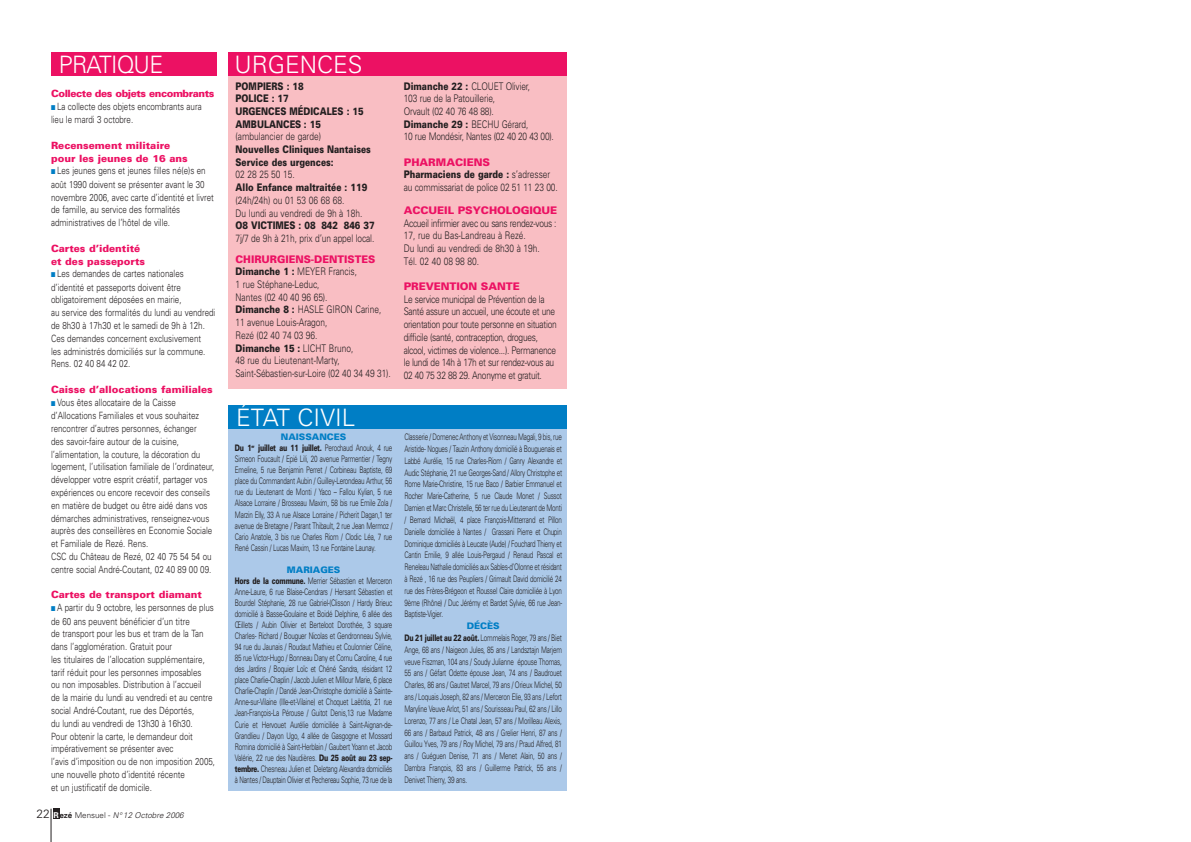
<style>
.page{position:relative;width:1191px;height:842px;background:#fff}
.page>*{position:absolute;margin:0;border:0;box-sizing:border-box;transform-origin:0 0}
.t1{font:300 24px "Univers";color:#fff}
.t2{font:300 24px "Univers";letter-spacing:-.035em;color:#fff;scale:.95 1}
.t3{font:300 10.5px/12.7px "Univers";letter-spacing:-.015em;color:#231f20;scale:.8 1}
.t4{font:300 10.5px/12.7px "Univers";letter-spacing:-.035em;color:#231f20;scale:.8 1}
.t5{font:900 10.5px/12.7px "Univers";color:#231f20;scale:.8 1}
.t6{font:900 10.5px "Univers";letter-spacing:-.005em;color:#ec1163}
.t7{font:300 10px/12.8px "Univers";color:#231f20;scale:.8 1}
.t8{font:900 10px/12.8px "Univers";color:#ec1163}
.t9{font:900 10px "Univers";letter-spacing:-.04em;color:#ec1163}
.t10{font:300 9px/11.1px "Univers";letter-spacing:-.03em;color:#231f20;scale:.7 1}
.t11{font:italic 300 8px "Univers";color:#231f20}
.s1{color:#007ec5}
.s2{font-style:normal;font-size:12px}
.s3{font-weight:700;font-style:normal;color:#fff}
.s4{font-weight:700;font-style:normal}
.s5{font-style:normal}
.s6{font-weight:900;color:#ec1163}
.s7{font-weight:900}
.s8{font-weight:900;color:#007ec5}
</style>
<div class="page">
<div style="left:53px;top:809px;width:6px;height:10px;background:#231f20"></div>
<hr style="left:51px;top:809px;width:1px;height:33px;background:#231f20">
<div style="left:228px;top:427px;width:339px;height:364px;background:#acc9e9"></div>
<div style="left:51px;top:52px;width:165px;height:24px;background:#ec1163"></div>
<div style="left:229px;top:405px;width:338px;height:24px;background:#007ec5"></div>
<div style="left:228px;top:68px;width:339px;height:320px;background:#f9bec3"></div>
<div style="left:228px;top:52px;width:339px;height:23px;background:#ec1163"></div>
<h1 class="t2" style="left:59px;top:55px;width:111px">PRATIQUE</h1>
<p class="t9" style="left:51px;top:90px;width:165px">Collecte des objets encombrants</p>
<p class="t7" style="left:51px;top:100px;width:190px;line-height:13.4px"><span class="s1">■</span> La collecte des objets encombrants aura lieu le mardi 3 octobre.</p>
<p class="t8" style="left:51px;top:140px;width:138px">Recensement militaire pour les jeunes de 16 ans</p>
<p class="t7" style="left:51px;top:165px;width:205px"><span class="s1">■</span> Les jeunes gens et jeunes filles né(e)s en août 1990 doivent se présenter avant le 30 novembre 2006, avec carte d’identité et livret de famille, au service des formalités administratives de l’hôtel de ville.</p>
<p class="t8" style="left:51px;top:243px;width:96px">Cartes d’identité et des passeports</p>
<p class="t7" style="left:51px;top:268px;width:207px"><span class="s1">■</span> Les demandes de cartes nationales d’identité et passeports doivent être obligatoirement déposées en mairie,<br>au service des formalités du lundi au vendredi de 8h30 à 17h30 et le samedi de 9h à 12h.<br>Ces demandes concernent exclusivement<br>les administrés domiciliés sur la commune.<br>Rens. 02 40 84 42 02.</p>
<p class="t8" style="left:51px;top:384px;width:163px">Caisse d’allocations familiales</p>
<p class="t7" style="left:51px;top:397px;width:206px"><span class="s1">■</span> Vous êtes allocataire de la Caisse d’Allocations Familiales et vous souhaitez rencontrer d’autres personnes, échanger<br>des savoir-faire autour de la cuisine, l’alimentation, la couture, la décoration du logement, l’utilisation familiale de l’ordinateur, développer votre esprit créatif, partager vos expériences ou encore recevoir des conseils en matière de budget ou être aidé dans vos démarches administratives, renseignez-vous auprès des conseillères en Economie Sociale et Familiale de Rezé. Rens.<br>CSC du Château de Rezé, 02 40 75 54 54 ou centre social André-Coutant, 02 40 89 00 09.</p>
<p class="t8" style="left:51px;top:589px;width:152px">Cartes de transport diamant</p>
<p class="t7" style="left:51px;top:602px;width:207px"><span class="s1">■</span> A partir du 9 octobre, les personnes de plus de 60 ans peuvent bénéficier d’un titre<br>de transport pour les bus et tram de la Tan dans l’agglomération. Gratuit pour<br>les titulaires de l’allocation supplémentaire, tarif réduit pour les personnes imposables<br>ou non imposables. Distribution à l’accueil<br>de la mairie du lundi au vendredi et au centre social André-Coutant, rue des Déportés,<br>du lundi au vendredi de 13h30 à 16h30.<br>Pour obtenir la carte, le demandeur doit impérativement se présenter avec<br>l’avis d’imposition ou de non imposition 2005, une nouvelle photo d’identité récente<br>et un justificatif de domicile.</p>
<p class="t11" style="left:36px;top:812px;width:149px"><span class="s2">22</span> <span class="s3">R</span><span class="s4">ezé</span> <span class="s5">Mensuel -</span> N° 12 Octobre 2006</p>
<h1 class="t1" style="left:234px;top:55px;width:129px">URGENCES</h1>
<p class="t5" style="left:235px;top:80px;width:162px">POMPIERS : 18<br>POLICE : 17<br>URGENCES MÉDICALES : 15<br>AMBULANCES : 15</p>
<p class="t3" style="left:235px;top:131px;width:108px">(ambulancier de garde)</p>
<p class="t5" style="left:235px;top:144px;width:171px">Nouvelles Cliniques Nantaises<br>Service des urgences:</p>
<p class="t3" style="left:235px;top:169px;width:76px">02 28 25 50 15.</p>
<p class="t5" style="left:235px;top:182px;width:166px">Allo Enfance maltraitée : 119</p>
<p class="t3" style="left:235px;top:195px;width:160px">(24h/24h) ou 01 53 06 68 68.<br>Du lundi au vendredi de 9h à 18h.</p>
<p class="t5" style="left:235px;top:220px;width:176px">O8 VICTIMES : 08 842 846 37</p>
<p class="t3" style="left:235px;top:233px;width:175px">7j/7 de 9h à 21h, prix d’un appel local.</p>
<p class="t3" style="left:235px;top:254px;width:196px"><span class="s6">CHIRURGIENS-DENTISTES<br></span><span class="s7">Dimanche 1 :</span> MEYER Francis,<br>1 rue Stéphane-Leduc,<br>Nantes (02 40 40 96 65).<br><span class="s7">Dimanche 8 :</span> HASLE GIRON Carine,<br>11 avenue Louis-Aragon,<br>Rezé (02 40 74 03 96.<br><span class="s7">Dimanche 15 :</span> LICHT Bruno,<br>48 rue du Lieutenant-Marty,<br>Saint-Sébastien-sur-Loire (02 40 34 49 31).</p>
<h1 class="t1" style="left:236px;top:409px;width:120px">ÉTAT CIVIL</h1>
<p class="t10" style="left:235px;top:432px;width:226px;text-indent:46px"><span class="s8">NAISSANCES<br></span><span class="s7">Du 1</span><sup>er</sup> <span class="s7">juillet au 11 juillet.</span> Perochaud Anouk, 4 rue Simeon Foucault / Epié Lili, 20 avenue Parmentier / Tegny Emeline, 5 rue Benjamin Perret / Corbineau Baptiste, 69 place du Commandant Aubin / Guilley-Lerondeau Arthur, 56 rue du Lieutenant de Monti / Yaco – Fallou Kylian, 5 rue Alsace Lorraine / Brosseau Maxim, 58 bis rue Emile Zola / Marzin Elly, 33 A rue Alsace Lorraine / Picherit Dagan,1 ter avenue de Bretagne / Parant Thibault, 2 rue Jean Mermoz / Cario Anatole, 3 bis rue Charles Riom / Clodic Léa, 7 rue René Cassin / Lucas Maxim, 13 rue Fontaine Launay.</p>
<p class="t10" style="left:235px;top:565px;width:226px;text-align:center"><span class="s8">MARIAGES<br></span><span class="s7">Hors de la commune.</span> Merrier Sébastien et Merceron Anne-Laure, 6 rue Blaise-Cendrars / Hersant Sébastien et Bourdel Stéphanie, 28 rue Gabriel-(Clisson / Hardy Brieuc domicilié à Basse-Goulaine et Boidé Delphine, 6 allée des Œillets / Aubin Olivier et Berteloot Dorothée, 3 square Charles- Richard / Bouguer Nicolas et Gendronneau Sylvie, 94 rue du Jaunais / Roudaut Mathieu et Coulonnier Céline, 85 rue Victor-Hugo / Bonneau Dany et Cornu Caroline, 4 rue des Jardins / Boquier Loïc et Chéné Sandra, résidant 12 place Charlie-Chaplin / Jacob Julien et Millour Marie, 6 place Charlie-Chaplin / Dandé Jean-Christophe domicilié à Sainte-Anne-sur-Vilaine (Ille-et-Vilaine) et Choquet Laëtitia, 21 rue Jean-François-La Pérouse / Guitot Denis,13 rue Madame Curie et Hervouet Aurélie domiciliée à Saint-Aignan-de-Grandlieu / Dayon Ugo, 4 allée de Gasgogne et Mossard Romina domicilié à Saint-Herblain / Gaubert Yoann et Jacob Valérie, 22 rue des Naudières. <span class="s7">Du 25 août au 23 sep&shy;tembre.</span> Chesneau Julien et Deletang Alexandra domiciliés à Nantes / Dauptain Olivier et Pechereau Sophie, 73 rue de la</p>
<p class="t3" style="left:404px;top:80px;width:189px"><span class="s7">Dimanche 22 :</span> CLOUET Olivier,<br>103 rue de la Patouillerie,<br>Orvault (02 40 76 48 88).<br><span class="s7">Dimanche 29 :</span> BECHU Gérard,<br>10 rue Mondésir, Nantes (02 40 20 43 00).</p>
<p class="t3" style="left:404px;top:157px;width:194px"><span class="s6">PHARMACIENS<br></span><span class="s7">Pharmaciens de garde :</span> s’adresser au commissariat de police 02 51 11 23 00.</p>
<p class="t6" style="left:404px;top:206px;width:155px">ACCUEIL PSYCHOLOGIQUE</p>
<p class="t3" style="left:404px;top:217px;width:192px">Accueil infirmier avec ou sans rendez-vous :<br>17, rue du Bas-Landreau à Rezé.<br>Du lundi au vendredi de 8h30 à 19h.<br>Tél. 02 40 08 98 80.</p>
<p class="t6" style="left:404px;top:282px;width:117px">PREVENTION SANTE</p>
<p class="t4" style="left:404px;top:294px;width:193px">Le service municipal de Prévention de la Santé assure un accueil, une écoute et une orientation pour toute personne en situation difficile (santé, contraception, drogues, alcool, victimes de violence...). Permanence le lundi de 14h à 17h et sur rendez-vous au 02 40 75 32 88 29. Anonyme et gratuit.</p>
<p class="t10" style="left:404px;top:432px;width:227px;line-height:11.8px;text-align:justify">Classerie / Domenec Anthony et Visonneau Magali, 9 bis, rue Aristide- Nogues / Tauzin Anthony domicilié à Bouguenais et Labbé Aurélie, 15 rue Charles-Riom / Ganry Alexandre et Audic Stéphanie, 21 rue Georges-Sand / Allory Christophe et Rome Marie-Christine, 15 rue Baco / Barbier Emmanuel et Rocher Marie-Catherine, 5 rue Claude Monet / Sussot Damien et Marc Christelle, 56 ter rue du Lieutenant de Monti / Bernard Michaël, 4 place François-Mitterrand et Pillon Danielle domiciliée à Nantes / Grassani Pierre et Chupin Dominique domiciliés à Leucate (Aude) / Fouchard Thierry et Cantin Emilie, 9 allée Louis-Pergaud / Renaud Pascal et Reneleau Nathalie domiciliés aux Sables-d’Olonne et résidant à Rezé , 16 rue des Peupliers / Grimault David domicilié 24 rue des Frères-Brégeon et Roussel Claire domiciliée à Lyon 9ème (Rhône) / Duc Jérémy et Bardet Sylvie, 66 rue Jean-Baptiste-Vigier.</p>
<p class="t10" style="left:404px;top:621px;width:226px;line-height:11.8px;text-indent:62px"><span class="s8">DÉCÈS<br></span><span class="s7">Du 21 juillet au 22 août.</span> Lommelais Roger, 79 ans / Biet Ange, 68 ans / Naigeon Jules, 85 ans / Landsztajn Marjem veuve Fiszman, 104 ans / Soudy Julianne épouse Thomas, 55 ans / Géfart Odette épouse Jean, 74 ans / Baudrouet Charles, 86 ans / Gautret Marcel, 79 ans / Orieux Michel, 50 ans / Loquais Joseph, 82 ans / Merceron Elie, 93 ans / Lefort Maryline Veuve Arlot, 51 ans / Sourisseau Paul, 62 ans / Lillo Lorenzo, 77 ans / Le Chatal Jean, 57 ans / Morilleau Alexis, 66 ans / Barbaud Patrick, 48 ans / Grelier Henri, 87 ans / Guillou Yves, 79 ans / Roy Michel, 79 ans / Praud Alfred, 81 ans / Guéguen Denise, 71 ans / Menet Alain, 50 ans / Dambra François, 83 ans / Guillerme Patrick, 55 ans / Denivet Thierry, 39 ans.</p>
</div>
